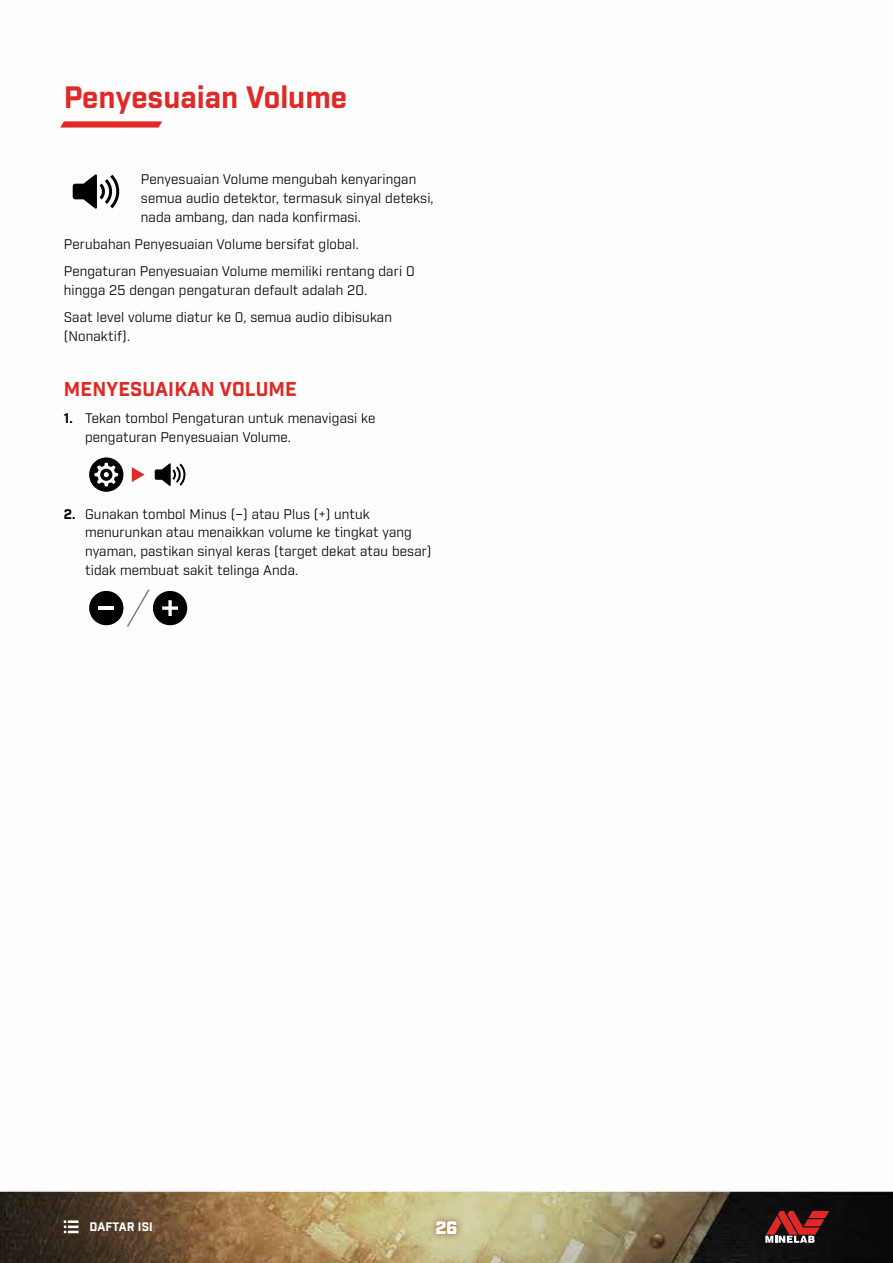
<style>
.page{position:relative;width:893px;height:1263px;background:#fff}
.page>*{position:absolute;margin:0;border:0;box-sizing:border-box;transform-origin:0 0}
.t1{font:700 30px "Industry";color:#e02926}
.t2{font:700 19.5px "Industry";letter-spacing:.01em;color:#e02926}
.t3{font:900 18px "Industry";color:#fff}
.t4{font:13.5px/18.8px "Industry";letter-spacing:.01em;color:#000}
.t5{font:700 12px "Industry";letter-spacing:.01em;color:#fff}
.s1{font-weight:700}
</style>
<div class="page">
<img style="left:0;top:185px;width:893px;height:1078px">
<svg style="left:64px;top:1220px;width:15px;height:13px"></svg>
<svg style="left:60px;top:121px;width:102px;height:7px"></svg>
<svg style="left:397px;top:1181px;width:100px;height:82px;background:#d1cca0"></svg>
<svg style="left:429px;top:1214px;width:35px;height:27px"></svg>
<svg style="left:765px;top:1211px;width:64px;height:32px;background:#7d3332"></svg>
<svg style="left:88px;top:456px;width:37px;height:37px"></svg>
<svg style="left:132px;top:467px;width:13px;height:15px"></svg>
<svg style="left:155px;top:463px;width:32px;height:23px"></svg>
<svg style="left:88px;top:588px;width:100px;height:41px"></svg>
<svg style="left:73px;top:174px;width:49px;height:35px"></svg>
<h1 class="t1" style="left:64px;top:79px;width:285px">Penyesuaian Volume</h1>
<p class="t4" style="left:141px;top:171px;width:294px">Penyesuaian Volume mengubah kenyaringan semua audio detektor, termasuk sinyal deteksi, nada ambang, dan nada konfirmasi.</p>
<p class="t4" style="left:64px;top:231px;width:352px;line-height:27.3px">Perubahan Penyesuaian Volume bersifat global.<br>Pengaturan Penyesuaian Volume memiliki rentang dari 0</p>
<p class="t4" style="left:64px;top:277px;width:330px;line-height:27.3px">hingga 25 dengan pengaturan default adalah 20.<br>Saat level volume diatur ke 0, semua audio dibisukan</p>
<p class="t4" style="left:64px;top:327px;width:66px">(Nonaktif).</p>
<h2 class="t2" style="left:64px;top:377px;width:235px">MENYESUAIKAN VOLUME</h2>
<p class="t4" style="left:85px;top:409px;width:292px;text-indent:-21px"><span class="s1">1.</span> Tekan tombol Pengaturan untuk menavigasi ke pengaturan Penyesuaian Volume.</p>
<p class="t4" style="left:85px;top:505px;width:348px;text-indent:-21px"><span class="s1">2.</span> Gunakan tombol Minus (–) atau Plus (+) untuk menurunkan atau menaikkan volume ke tingkat yang nyaman, pastikan sinyal keras (target dekat atau besar) tidak membuat sakit telinga Anda.</p>
<p class="t5" style="left:90px;top:1220px;width:65px">DAFTAR ISI</p>
<h3 class="t3" style="left:435px;top:1217px;width:24px">26</h3>
</div>
